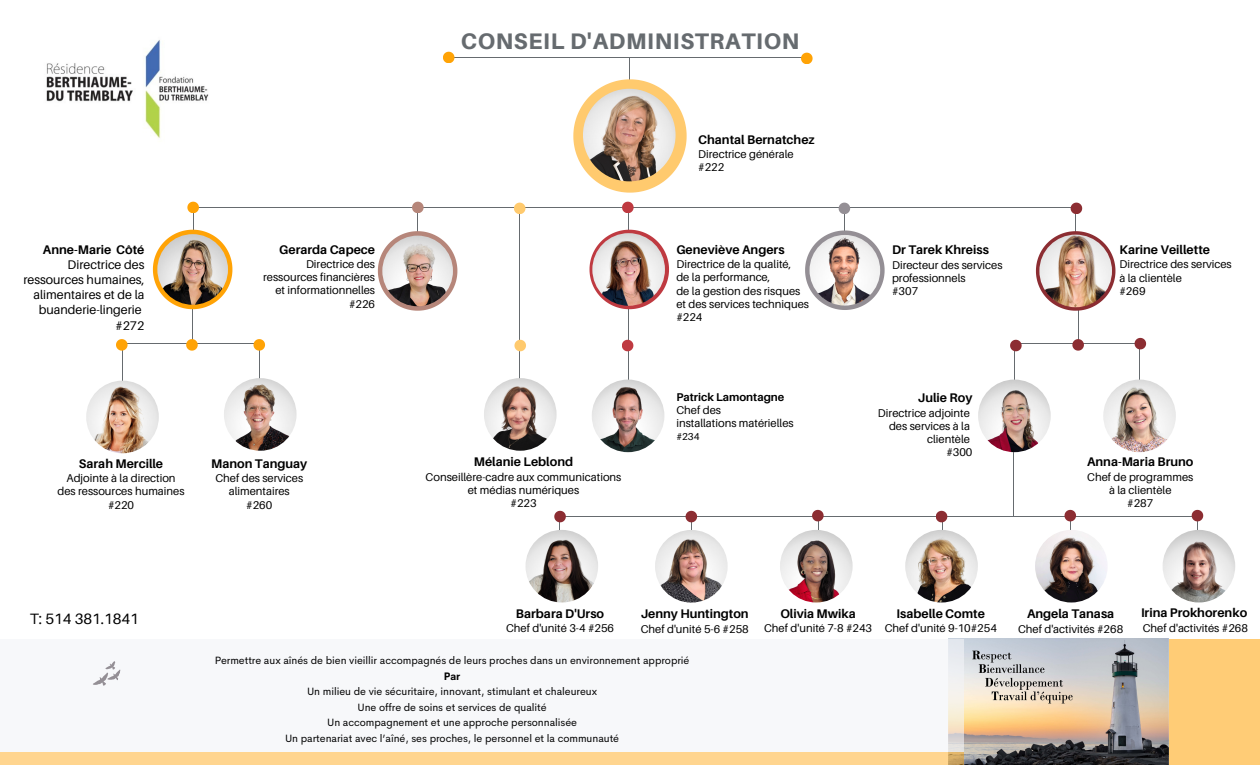
<style>
.page{position:relative;width:1260px;height:765px;background:#fff}
.page>*{position:absolute;margin:0;border:0;box-sizing:border-box;transform-origin:0 0}
.t1{font:800 22.5px "Aileron";letter-spacing:.03em;color:#666b6f}
.t2{font:15px "Aileron";color:#000}
.t3{font:700 12.5px "Aileron";color:#000}
.t4{font:12.5px/15.1px "Aileron";color:#000;text-align:right}
.t5{font:11.25px/13.1px "Aileron";color:#000}
.t6{font:10.62px "Cerebri Sans";letter-spacing:-.005em;color:#000}
.t7{font:700 10.62px "Cerebri Sans";color:#000}
.t8{font:10px "Aileron";color:#000}
.s1{font-weight:700}
</style>
<div class="page">
<div style="left:1162px;top:639px;width:98px;height:126px;background:#ffcc76"></div>
<img style="left:963px;top:639px;width:206px;height:126px">
<div style="left:0;top:639px;width:963px;height:113px;background:#f3f4f8"></div>
<svg style="left:93px;top:661px;width:28px;height:25px"></svg>
<div style="left:0;top:752px;width:963px;height:13px;background:#ffd58f"></div>
<hr style="left:259px;top:341px;width:1px;height:85px;background:#666b6f">
<hr style="left:122px;top:341px;width:1px;height:85px;background:#666b6f">
<hr style="left:121px;top:343px;width:138px;height:1px;background:#666b6f">
<svg style="left:116px;top:339px;width:12px;height:11px"></svg>
<hr style="left:629px;top:57px;width:1px;height:48px;background:#666b6f">
<hr style="left:193px;top:206px;width:1px;height:50px;background:#666b6f">
<hr style="left:192px;top:285px;width:1px;height:60px;background:#666b6f">
<svg style="left:186px;top:339px;width:12px;height:11px"></svg>
<hr style="left:417px;top:207px;width:1px;height:49px;background:#666b6f">
<hr style="left:1075px;top:207px;width:1px;height:53px;background:#666b6f">
<hr style="left:844px;top:207px;width:1px;height:49px;background:#666b6f">
<hr style="left:1078px;top:287px;width:1px;height:57px;background:#666b6f">
<hr style="left:628px;top:208px;width:1px;height:196px;background:#666b6f">
<svg style="left:573px;top:79px;width:114px;height:114px"></svg>
<img style="left:583px;top:89px;width:93px;height:92px;border-radius:50%">
<hr style="left:1139px;top:341px;width:1px;height:86px;background:#666b6f">
<hr style="left:1016px;top:343px;width:121px;height:1px;background:#666b6f">
<svg style="left:1135px;top:338px;width:11px;height:11px"></svg>
<svg style="left:1073px;top:339px;width:11px;height:11px"></svg>
<svg style="left:378px;top:231px;width:79px;height:80px"></svg>
<img style="left:382px;top:236px;width:71px;height:70px;border-radius:50%">
<svg style="left:153px;top:230px;width:79px;height:79px"></svg>
<img style="left:157px;top:234px;width:71px;height:71px;border-radius:50%">
<img style="left:86px;top:381px;width:73px;height:72px;border-radius:50%">
<img style="left:46px;top:40px;width:163px;height:99px">
<hr style="left:193px;top:207px;width:879px;height:1px;background:#666b6f">
<svg style="left:188px;top:202px;width:11px;height:11px"></svg>
<hr style="left:451px;top:57px;width:356px;height:1px;background:#666b6f">
<svg style="left:412px;top:202px;width:12px;height:11px"></svg>
<svg style="left:622px;top:202px;width:12px;height:11px"></svg>
<svg style="left:839px;top:203px;width:11px;height:11px"></svg>
<svg style="left:1071px;top:203px;width:11px;height:11px"></svg>
<svg style="left:801px;top:53px;width:12px;height:11px"></svg>
<svg style="left:443px;top:52px;width:11px;height:11px"></svg>
<img style="left:592px;top:380px;width:72px;height:72px;border-radius:50%">
<img style="left:224px;top:378px;width:73px;height:73px;border-radius:50%">
<svg style="left:1036px;top:231px;width:79px;height:80px"></svg>
<hr style="left:519px;top:207px;width:1px;height:210px;background:#666b6f">
<svg style="left:514px;top:203px;width:11px;height:11px"></svg>
<img style="left:484px;top:378px;width:73px;height:73px;border-radius:50%">
<svg style="left:590px;top:230px;width:79px;height:79px"></svg>
<img style="left:592px;top:233px;width:73px;height:73px;border-radius:50%">
<hr style="left:1014px;top:344px;width:1px;height:87px;background:#666b6f">
<img style="left:978px;top:380px;width:73px;height:72px;border-radius:50%">
<svg style="left:1010px;top:340px;width:12px;height:11px"></svg>
<img style="left:1103px;top:380px;width:73px;height:72px;border-radius:50%">
<hr style="left:1197px;top:517px;width:1px;height:74px;background:#666b6f">
<hr style="left:558px;top:516px;width:640px;height:1px;background:#666b6f">
<svg style="left:1192px;top:510px;width:11px;height:11px"></svg>
<hr style="left:942px;top:516px;width:1px;height:75px;background:#666b6f">
<svg style="left:936px;top:511px;width:11px;height:11px"></svg>
<hr style="left:1013px;top:452px;width:1px;height:65px;background:#666b6f">
<img style="left:1163px;top:530px;width:72px;height:73px;border-radius:50%">
<img style="left:905px;top:530px;width:73px;height:73px;border-radius:50%">
<hr style="left:1070px;top:516px;width:1px;height:75px;background:#666b6f">
<img style="left:1035px;top:530px;width:73px;height:73px;border-radius:50%">
<svg style="left:1065px;top:510px;width:11px;height:11px"></svg>
<hr style="left:818px;top:516px;width:1px;height:50px;background:#666b6f">
<svg style="left:812px;top:510px;width:12px;height:11px"></svg>
<img style="left:780px;top:530px;width:73px;height:73px;border-radius:50%">
<img style="left:1039px;top:235px;width:73px;height:72px;border-radius:50%">
<hr style="left:559px;top:517px;width:1px;height:77px;background:#666b6f">
<img style="left:526px;top:530px;width:72px;height:73px;border-radius:50%">
<svg style="left:555px;top:511px;width:11px;height:11px"></svg>
<hr style="left:691px;top:520px;width:1px;height:82px;background:#666b6f">
<img style="left:655px;top:530px;width:73px;height:73px;border-radius:50%">
<svg style="left:686px;top:511px;width:11px;height:11px"></svg>
<svg style="left:805px;top:230px;width:80px;height:80px"></svg>
<img style="left:810px;top:235px;width:70px;height:71px;border-radius:50%">
<svg style="left:254px;top:339px;width:11px;height:11px"></svg>
<svg style="left:622px;top:340px;width:11px;height:11px"></svg>
<svg style="left:515px;top:340px;width:11px;height:11px"></svg>
<p class="t4" style="left:23px;top:242px;width:123px"><span class="s1">Anne-Marie Côté<br></span>Directrice des ressources humaines, alimentaires et de la buanderie-lingerie #272</p>
<p class="t3" style="left:279px;top:242px;width:97px">Gerarda Capece</p>
<p class="t5" style="left:263px;top:257px;width:113px;text-align:right">Directrice des ressources financières et informationnelles</p>
<p class="t5" style="left:349px;top:297px;width:28px">#226</p>
<p class="t3" style="left:79px;top:456px;width:86px">Sarah Mercille</p>
<p class="t5" style="left:58px;top:472px;width:129px;text-align:center">Adjointe à la direction des ressources humaines #220</p>
<p class="t3" style="left:211px;top:456px;width:98px">Manon Tanguay</p>
<p class="t5" style="left:215px;top:472px;width:89px;text-align:center">Chef des services alimentaires #260</p>
<p class="t1" style="left:461px;top:27px;width:340px">CONSEIL D'ADMINISTRATION</p>
<p class="t3" style="left:698px;top:132px;width:118px">Chantal Bernatchez</p>
<p class="t5" style="left:698px;top:147px;width:97px">Directrice générale #222</p>
<p class="t3" style="left:676px;top:242px;width:110px">Geneviève Angers</p>
<p class="t5" style="left:676px;top:258px;width:134px">Directrice de la qualité,<br>de la performance,<br>de la gestion des risques et des services techniques</p>
<h4 class="t5" style="left:676px;top:310px;width:28px">#224</h4>
<p class="t3" style="left:474px;top:454px;width:101px">Mélanie Leblond</p>
<p class="t5" style="left:426px;top:470px;width:197px;text-align:center">Conseillère-cadre aux communications et médias numériques<br>#223</p>
<p class="t5" style="left:676px;top:390px;width:119px"><span class="s1">Patrick Lamontagne<br></span>Chef des<br>installations matérielles</p>
<p class="t8" style="left:676px;top:430px;width:25px">#234</p>
<h3 class="t3" style="left:892px;top:242px;width:98px">Dr Tarek Khreiss</h3>
<h4 class="t5" style="left:892px;top:258px;width:112px">Directeur des services professionnels<br>#307</h4>
<h3 class="t3" style="left:918px;top:390px;width:56px">Julie Roy</h3>
<h4 class="t5" style="left:878px;top:406px;width:94px;text-align:right">Directrice adjointe des services à la clientèle</h4>
<p class="t5" style="left:946px;top:445px;width:28px">#300</p>
<p class="t3" style="left:1119px;top:242px;width:92px">Karine Veillette</p>
<p class="t5" style="left:1119px;top:258px;width:114px">Directrice des services à la clientèle<br>#269</p>
<h4 class="t3" style="left:1087px;top:454px;width:108px">Anna-Maria Bruno</h4>
<h4 class="t5" style="left:1087px;top:470px;width:108px;text-align:center">Chef de programmes à la clientèle<br>#287</h4>
<p class="t2" style="left:30px;top:609px;width:111px">T: 514 381.1841</p>
<p class="t3" style="left:897px;top:606px;width:90px">Isabelle Comte</p>
<p class="t5" style="left:885px;top:622px;width:114px">Chef d'unité 9-10#254</p>
<h4 class="t3" style="left:780px;top:606px;width:77px">Olivia Mwika</h4>
<p class="t5" style="left:764px;top:622px;width:109px">Chef d'unité 7-8 #243</p>
<h4 class="t3" style="left:641px;top:606px;width:109px">Jenny Huntington</h4>
<h4 class="t5" style="left:641px;top:622px;width:109px">Chef d'unité 5-6 #258</h4>
<h3 class="t3" style="left:516px;top:606px;width:90px">Barbara D'Urso</h3>
<h3 class="t5" style="left:506px;top:621px;width:110px">Chef d'unité 3-4 #256</h3>
<h4 class="t3" style="left:1027px;top:606px;width:89px">Angela Tanasa</h4>
<h3 class="t5" style="left:1018px;top:622px;width:107px">Chef d'activités #268</h3>
<p class="t3" style="left:1141px;top:605px;width:108px">Irina Prokhorenko</p>
<p class="t5" style="left:1143px;top:621px;width:107px">Chef d'activités #268</p>
<p class="t6" style="left:215px;top:654px;width:476px">Permettre aux aînés de bien vieillir accompagnés de leurs proches dans un environnement approprié</p>
<p class="t7" style="left:444px;top:669px;width:18px">Par</p>
<p class="t6" style="left:307px;top:685px;width:292px">Un milieu de vie sécuritaire, innovant, stimulant et chaleureux</p>
<p class="t6" style="left:358px;top:700px;width:191px">Une offre de soins et services de qualité</p>
<p class="t6" style="left:327px;top:716px;width:251px">Un accompagnement et une approche personnalisée</p>
<h4 class="t6" style="left:285px;top:731px;width:336px">Un partenariat avec l’aîné, ses proches, le personnel et la communauté</h4>
</div>
